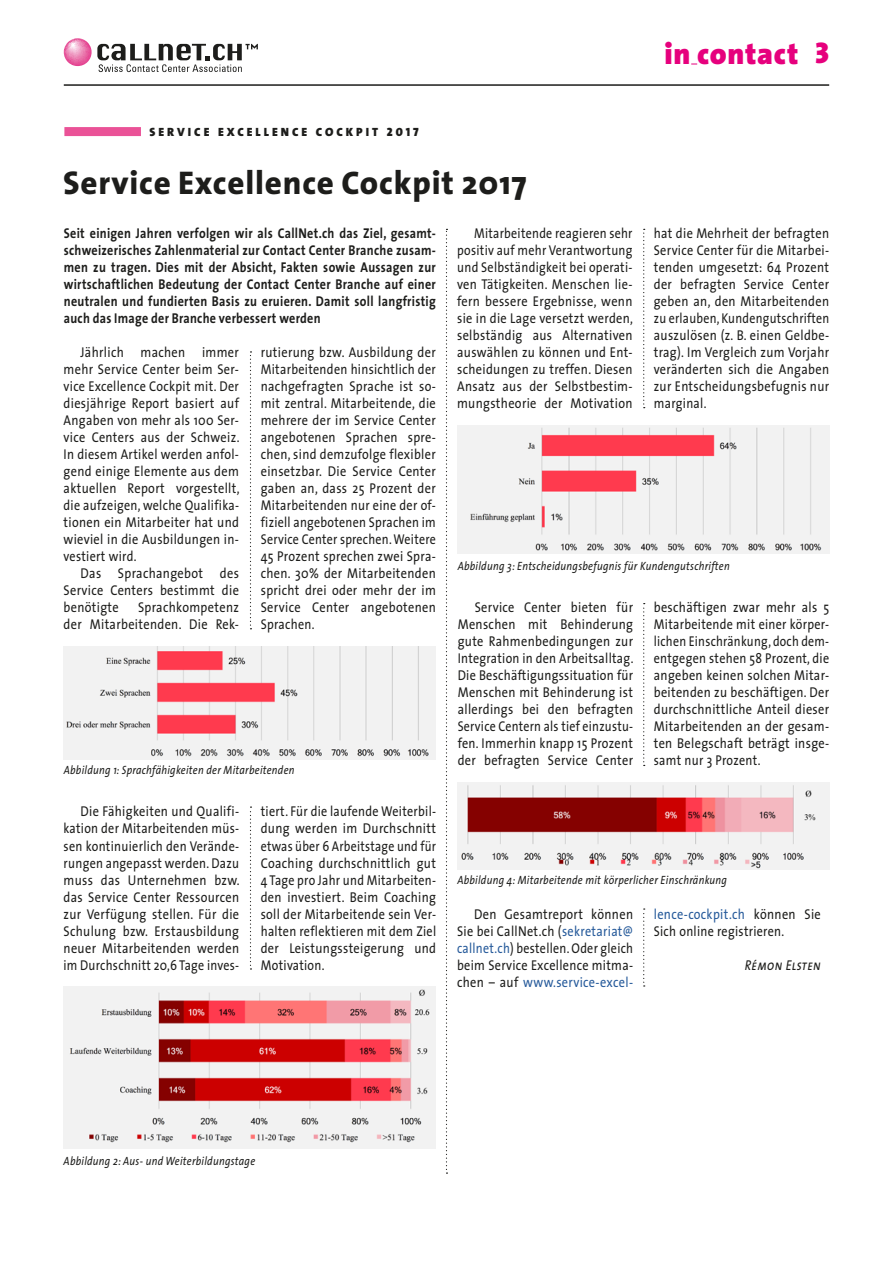
<style>
.page{position:relative;width:893px;height:1263px;background:#fff}
.page>*{position:absolute;margin:0;border:0;box-sizing:border-box;transform-origin:0 0}
.t1{font:800 33px "The Sans";letter-spacing:.025em;color:#1d1d1b}
.t2{font:900 30px "The Sans";letter-spacing:.025em;color:#e6007d}
.t3{font:14.25px/17px "The Sans";letter-spacing:.025em;color:#1d1d1b;text-align:justify;scale:.87 1}
.t4{font:700 14.25px/17px "The Sans";letter-spacing:.025em;color:#1d1d1b;text-align:justify;scale:.85 1}
.t5{font:14.25px/17px "The Sans";letter-spacing:.025em;color:#1d1d1b;text-align:justify;scale:.84 1}
.t6{font:14.25px/17px "The Sans";letter-spacing:.025em;color:#1d1d1b;text-align:justify;scale:.85 1}
.t7{font:italic 14.25px "The Sans Caps";letter-spacing:.025em;color:#1d1d1b;scale:.85 1}
.t8{font:italic 12px "The Sans";letter-spacing:.025em;color:#1d1d1b;scale:.85 1}
.t9{font:12px "The Sans Black Caps";letter-spacing:.25em;color:#1d1d1b}
.s1{color:#275b9b}
</style>
<div class="page">
<svg style="left:64px;top:38px;width:194px;height:34px"></svg>
<hr style="left:64px;top:84px;width:765px;height:2px;background:#1d1d1b">
<svg style="left:446px;top:229px;width:1px;height:945px"></svg>
<svg style="left:250px;top:351px;width:1px;height:278px"></svg>
<svg style="left:250px;top:806px;width:1px;height:163px"></svg>
<svg style="left:643px;top:603px;width:2px;height:163px"></svg>
<svg style="left:643px;top:229px;width:2px;height:179px"></svg>
<svg style="left:643px;top:908px;width:2px;height:78px"></svg>
<div style="left:64px;top:127px;width:77px;height:9px;background:#ea5297"></div>
<img style="left:64px;top:646px;width:372px;height:114px">
<img style="left:64px;top:986px;width:372px;height:162px">
<img style="left:457px;top:425px;width:372px;height:129px">
<img style="left:457px;top:782px;width:372px;height:87px">
<p class="t9" style="left:149px;top:122px;width:271px">SERVICE EXCELLENCE COCKPIT 2017</p>
<h1 class="t1" style="left:63px;top:155px;width:465px">Service Excellence Cockpit 2017</h1>
<h2 class="t2" style="left:664px;top:28px;width:166px">in contact 3</h2>
<p class="t4" style="left:64px;top:224px;width:439px">Seit einigen Jahren verfolgen wir als CallNet.ch das Ziel, gesamt&shy;schweizerisches Zahlenmaterial zur Contact Center Branche zusam&shy;men zu tragen. Dies mit der Absicht, Fakten sowie Aussagen zur wirtschaftlichen Bedeutung der Contact Center Branche auf einer neutralen und fundierten Basis zu eruieren. Damit soll langfristig auch das Image der Branche verbessert werden</p>
<p class="t3" style="left:64px;top:343px;width:204px;text-align:left;text-indent:17px">Jährlich machen immer mehr Service Center beim Ser&shy;vice Excellence Cockpit mit. Der diesjährige Report basiert auf<br>Angaben von mehr als 100 Ser&shy;vice Centers aus der Schweiz.<br>In diesem Artikel werden anfol&shy;gend einige Elemente aus dem aktuellen Report vorgestellt, die aufzeigen, welche Qualifika&shy;tionen ein Mitarbeiter hat und wieviel in die Ausbildungen in&shy;vestiert wird.</p>
<p class="t3" style="left:64px;top:565px;width:203px;text-indent:17px">Das Sprachangebot des Service Centers bestimmt die benötigte</p>
<p class="t3" style="left:64px;top:599px;width:203px;text-align:right">Sprachkompetenz<br>der Mitarbeitenden. Die Rek-</p>
<p class="t3" style="left:261px;top:343px;width:203px">rutierung bzw. Ausbildung der Mitarbeitenden hinsichtlich der nachgefragten Sprache ist so&shy;mit zentral. Mitarbeitende, die mehrere der im Service Center angebotenen Sprachen spre&shy;chen, sind demzufolge flexibler einsetzbar. Die Service Center gaben an, dass 25 Prozent der Mitarbeitenden nur eine der of&shy;fiziell angebotenen Sprachen im Service Center sprechen.Weitere 45 Prozent sprechen zwei Spra&shy;chen. 30% der Mitarbeitenden spricht drei oder mehr der im Service Center angebotenen Sprachen.</p>
<p class="t8" style="left:64px;top:760px;width:273px">Abbildung 1: Sprachfähigkeiten der Mitarbeitenden</p>
<p class="t3" style="left:64px;top:803px;width:204px;text-indent:17px">Die Fähigkeiten und Qualifi&shy;kation der Mitarbeitenden müs&shy;sen kontinuierlich den Verände&shy;rungen angepasst werden. Dazu muss das Unternehmen bzw. das Service Center Ressourcen zur Verfügung stellen. Für die Schulung bzw. Erstausbildung neuer Mitarbeitenden werden im Durchschnitt 20,6 Tage inves-</p>
<p class="t6" style="left:261px;top:803px;width:208px">tiert. Für die laufende Weiterbil&shy;dung werden im Durchschnitt etwas über 6 Arbeitstage und für Coaching durchschnittlich gut 4 Tage pro Jahr und Mitarbeiten&shy;den investiert. Beim Coaching soll der Mitarbeitende sein Ver&shy;halten reflektieren mit dem Ziel der Leistungssteigerung und Motivation.</p>
<p class="t5" style="left:457px;top:224px;width:211px;text-indent:17px">Mitarbeitende reagieren sehr positiv auf mehr Verantwortung und Selbständigkeit bei operati&shy;ven Tätigkeiten. Menschen lie&shy;fern bessere Ergebnisse, wenn sie in die Lage versetzt werden, selbständig aus Alternativen auswählen zu können und Ent&shy;scheidungen zu treffen. Diesen Ansatz aus der Selbstbestim&shy;mungstheorie der Motivation</p>
<p class="t3" style="left:654px;top:224px;width:203px">hat die Mehrheit der befragten Service Center für die Mitarbei&shy;tenden umgesetzt: 64 Prozent der befragten Service Center geben an, den Mitarbeitenden zu erlauben, Kundengutschriften auszulösen (z. B. einen Geldbe&shy;trag). Im Vergleich zum Vorjahr veränderten sich die Angaben zur Entscheidungsbefugnis nur marginal.</p>
<p class="t8" style="left:458px;top:556px;width:322px">Abbildung 3: Entscheidungsbefugnis für Kundengutschriften</p>
<p class="t3" style="left:458px;top:599px;width:204px;text-indent:17px">Service Center bieten für Menschen mit Behinderung gute Rahmenbedingungen zur Integration in den Arbeitsalltag.<br>Die Beschäftigungssituation für Menschen mit Behinderung ist allerdings bei den befragten Service Centern als tief einzustu&shy;fen. Immerhin knapp 15 Prozent der befragten Service Center</p>
<p class="t3" style="left:654px;top:599px;width:203px">beschäftigen zwar mehr als 5<br>Mitarbeitende mit einer körper&shy;lichen Einschränkung, doch dem&shy;entgegen stehen 58 Prozent, die angeben keinen solchen Mitar&shy;beitenden zu beschäftigen. Der durchschnittliche Anteil dieser Mitarbeitenden an der gesam&shy;ten Belegschaft beträgt insge&shy;samt nur 3 Prozent.</p>
<p class="t8" style="left:457px;top:870px;width:319px">Abbildung 4: Mitarbeitende mit körperlicher Einschränkung</p>
<p class="t3" style="left:457px;top:905px;width:204px;text-indent:17px">Den Gesamtreport können Sie bei CallNet.ch (<span class="s1">sekretariat@ callnet.ch</span>) bestellen. Oder gleich beim Service Excellence mitma&shy;chen – auf <span class="s1">www.service-excel-</span></p>
<p class="t3" style="left:654px;top:905px;width:194px"><span class="s1">lence-cockpit.ch</span> können Sie<br>Sich online registrieren.</p>
<p class="t7" style="left:745px;top:953px;width:91px">Rémon Elsten</p>
<p class="t8" style="left:64px;top:1151px;width:227px">Abbildung 2: Aus- und Weiterbildungstage</p>
</div>
